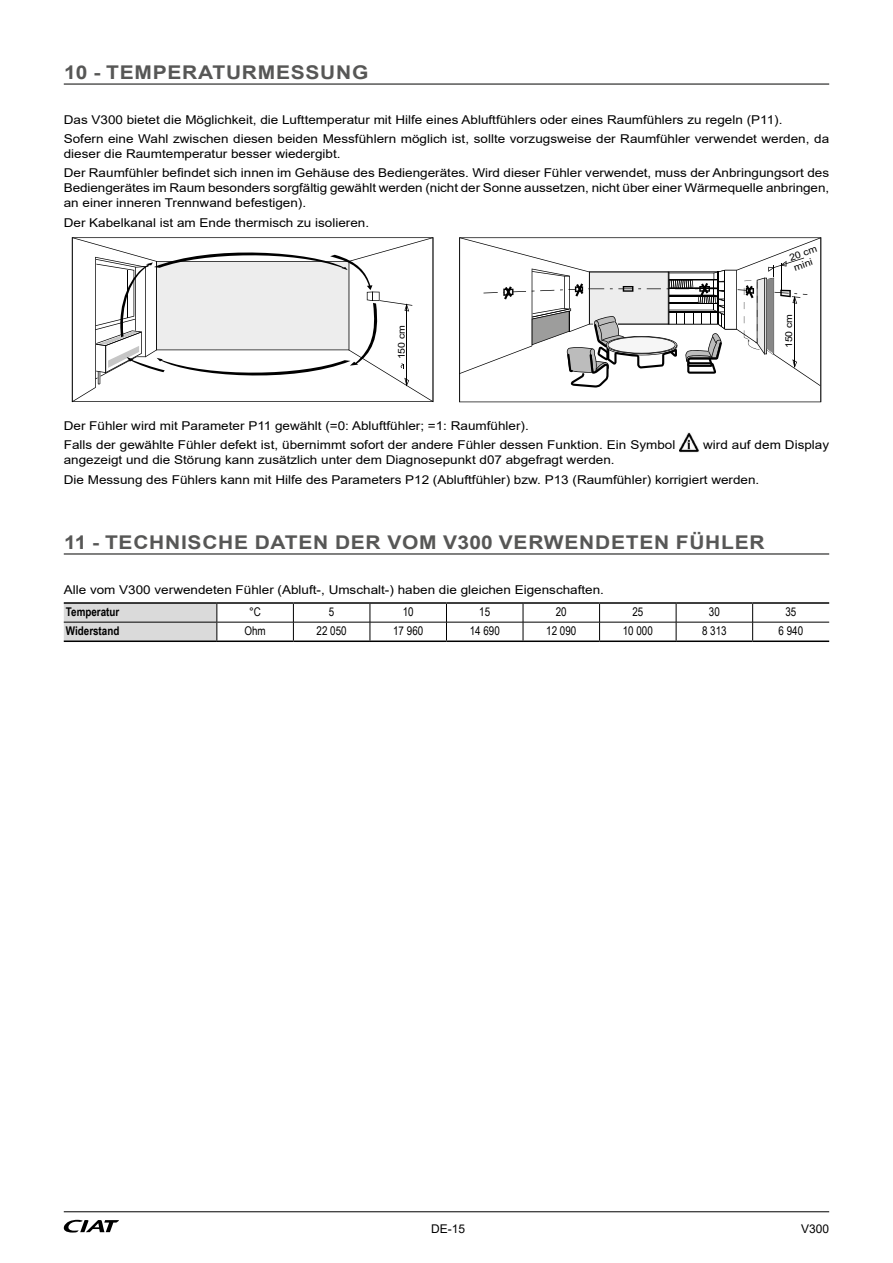
<style>
.page{position:relative;width:893px;height:1263px;background:#fff}
.page>*{position:absolute;margin:0;border:0;box-sizing:border-box;transform-origin:0 0}
.t1{font:700 18.9px "Arial";letter-spacing:.035em;color:#575756;scale:1.11 1}
.t2{font:12.15px/19.2px "Arial";color:#000;scale:1.11 1}
.t3{font:12px "Arial Narrow";color:#000}
.t4{font:700 12px "Arial Narrow";color:#000}
.t5{font:12px "Arial";color:#000}
.t6{font:9.45px/10.9px "Arial";color:#000;scale:1.11 1}
</style>
<div class="page">
<hr style="left:64px;top:83px;width:765px;height:2px;background:#575756">
<svg style="left:459px;top:237px;width:362px;height:165px"></svg>
<svg style="left:72px;top:237px;width:361px;height:165px"></svg>
<img style="left:679px;top:432px;width:20px;height:21px">
<hr style="left:64px;top:553px;width:765px;height:2px;background:#575756">
<hr style="left:64px;top:602px;width:153px;height:2px;background:#000">
<hr style="left:217px;top:602px;width:76px;height:2px;background:#000">
<hr style="left:293px;top:602px;width:77px;height:2px;background:#000">
<hr style="left:370px;top:602px;width:76px;height:2px;background:#000">
<hr style="left:446px;top:602px;width:77px;height:2px;background:#000">
<hr style="left:523px;top:602px;width:77px;height:2px;background:#000">
<hr style="left:600px;top:602px;width:76px;height:2px;background:#000">
<hr style="left:676px;top:602px;width:77px;height:2px;background:#000">
<hr style="left:753px;top:602px;width:76px;height:2px;background:#000">
<hr style="left:64px;top:640px;width:153px;height:2px;background:#000">
<hr style="left:217px;top:640px;width:76px;height:2px;background:#000">
<hr style="left:293px;top:640px;width:77px;height:2px;background:#000">
<hr style="left:370px;top:640px;width:76px;height:2px;background:#000">
<hr style="left:446px;top:640px;width:77px;height:2px;background:#000">
<hr style="left:523px;top:640px;width:77px;height:2px;background:#000">
<hr style="left:600px;top:640px;width:76px;height:2px;background:#000">
<hr style="left:676px;top:640px;width:77px;height:2px;background:#000">
<hr style="left:753px;top:640px;width:76px;height:2px;background:#000">
<svg style="left:64px;top:603px;width:765px;height:38px"></svg>
<svg style="left:64px;top:1220px;width:55px;height:12px"></svg>
<hr style="left:64px;top:1211px;width:765px;height:1px;background:#000">
<h1 class="t1" style="left:64px;top:59px;width:276px">10 - TEMPERATURMESSUNG</h1>
<p class="t2" style="left:64px;top:110px;width:691px">Das V300 bietet die Möglichkeit, die Lufttemperatur mit Hilfe eines Abluftfühlers oder eines Raumfühlers zu regeln (P11).<br>Sofern eine Wahl zwischen diesen beiden Messfühlern möglich ist, sollte vorzugsweise der Raumfühler verwendet werden, da</p>
<p class="t2" style="left:64px;top:144px;width:691px">dieser die Raumtemperatur besser wiedergibt.<br>Der Raumfühler befindet sich innen im Gehäuse des Bediengerätes. Wird dieser Fühler verwendet, muss der Anbringungsort des</p>
<p class="t2" style="left:64px;top:181px;width:691px;line-height:15px">Bediengerätes im Raum besonders sorgfältig gewählt werden (nicht der Sonne aussetzen, nicht über einer Wärmequelle anbringen, an einer inneren Trennwand befestigen).</p>
<p class="t2" style="left:64px;top:213px;width:277px">Der Kabelkanal ist am Ende thermisch zu isolieren.</p>
<p class="t6" style="left:788px;top:252px;width:27px;rotate:-18deg">20 cm mini</p>
<p class="t6" style="left:396px;top:359px;width:33px;rotate:-90deg">150 cm</p>
<p class="t6" style="left:783px;top:348px;width:33px;rotate:-90deg">150 cm</p>
<p class="t2" style="left:64px;top:416px;width:552px">Der Fühler wird mit Parameter P11 gewählt (=0: Abluftfühler; =1: Raumfühler).<br>Falls der gewählte Fühler defekt ist, übernimmt sofort der andere Fühler dessen Funktion. Ein Symbol</p>
<p class="t2" style="left:703px;top:435px;width:115px">wird auf dem Display</p>
<p class="t2" style="left:64px;top:450px;width:628px">angezeigt und die Störung kann zusätzlich unter dem Diagnosepunkt d07 abgefragt werden.<br>Die Messung des Fühlers kann mit Hilfe des Parameters P12 (Abluftfühler) bzw. P13 (Raumfühler) korrigiert werden.</p>
<h1 class="t1" style="left:64px;top:529px;width:633px">11 - TECHNISCHE DATEN DER VOM V300 VERWENDETEN FÜHLER</h1>
<p class="t2" style="left:64px;top:580px;width:488px">Alle vom V300 verwendeten Fühler (Abluft-, Umschalt-) haben die gleichen Eigenschaften.</p>
<p class="t4" style="left:66px;top:603px;width:55px">Temperatur</p>
<p class="t3" style="left:249px;top:603px;width:13px">°C</p>
<p class="t3" style="left:329px;top:603px;width:7px">5</p>
<p class="t3" style="left:403px;top:603px;width:12px">10</p>
<p class="t3" style="left:479px;top:603px;width:12px">15</p>
<p class="t3" style="left:556px;top:603px;width:12px">20</p>
<p class="t3" style="left:632px;top:603px;width:12px">25</p>
<p class="t3" style="left:709px;top:603px;width:12px">30</p>
<p class="t3" style="left:785px;top:603px;width:12px">35</p>
<p class="t4" style="left:66px;top:622px;width:55px">Widerstand</p>
<p class="t3" style="left:244px;top:622px;width:23px">Ohm</p>
<p class="t3" style="left:317px;top:622px;width:32px">22 050</p>
<p class="t3" style="left:393px;top:622px;width:32px">17 960</p>
<p class="t3" style="left:470px;top:622px;width:32px">14 690</p>
<p class="t3" style="left:546px;top:622px;width:32px">12 090</p>
<p class="t3" style="left:623px;top:622px;width:32px">10 000</p>
<p class="t3" style="left:702px;top:622px;width:26px">8 313</p>
<p class="t3" style="left:779px;top:622px;width:26px">6 940</p>
<p class="t5" style="left:431px;top:1220px;width:36px">DE-15</p>
<p class="t5" style="left:801px;top:1220px;width:30px">V300</p>
</div>
